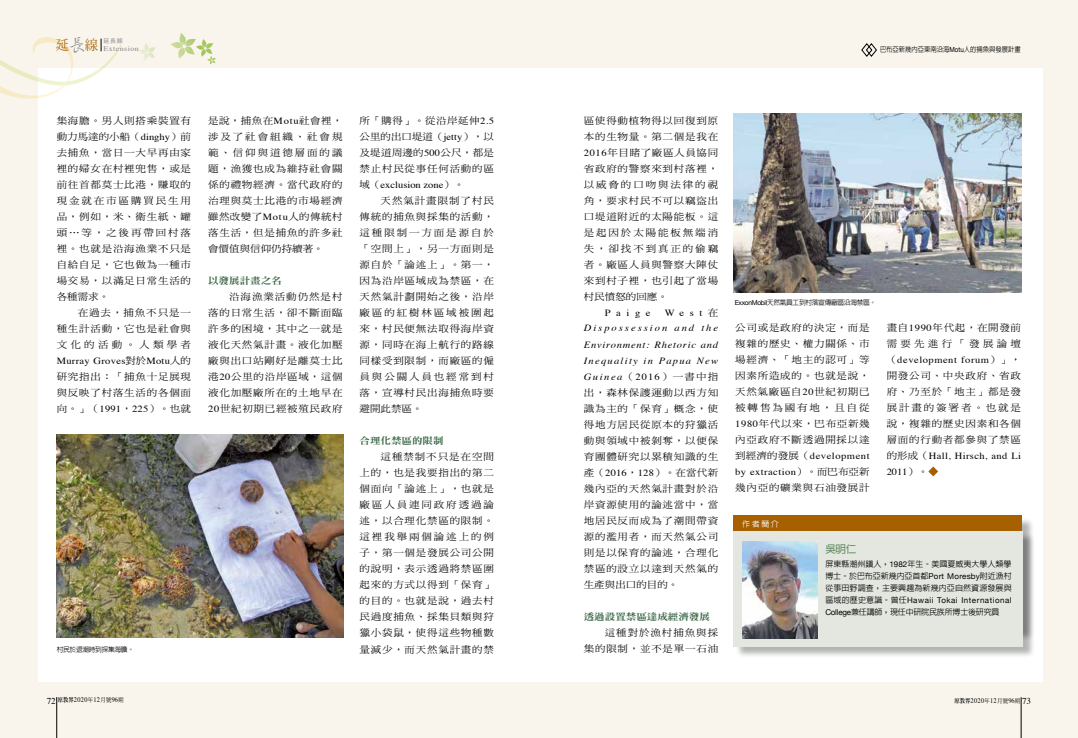
<style>
.page{position:relative;width:1078px;height:738px;background:#fff}
.page>*{position:absolute;margin:0;border:0;box-sizing:border-box;transform-origin:0 0}
.t1{font:700 10.5px "AR Hei B5";color:#698e6a}
.t2{font:9.4px/16px "DF Ming Std W5";letter-spacing:.07em;color:#000;text-align:justify;scale:1.11 1}
.t3{font:9.4px/16px "Times";letter-spacing:.04em;color:#000;scale:1.11 1}
.t4{font:italic 9.4px/15.9px "Times";letter-spacing:.12em;color:#000;text-align:justify;scale:1.11 1}
.t5{font:9.4px "DF Ming Std W9";color:#396545;scale:1.11 1}
.t6{font:9.4px/16px "DF Ming Std W5";letter-spacing:.31em;color:#000;scale:1.11 1}
.t7{font:9.4px "Times";color:#000;scale:1.11 1}
.t8{font:500 8px/12px "AR Hei B5";letter-spacing:-.01em;color:#000;text-align:justify}
.t9{font:8px "Helvetica Neue";letter-spacing:.06em;color:#000}
.t10{font:500 8px "AR Hei B5";color:#fff}
.t11{font:7.2px "Times";letter-spacing:.05em;color:#898989;scale:1.11 1}
.t12{font:7px "Times";letter-spacing:.05em;color:#000;scale:.9 1}
.t13{font:500 7px "AR Hei B5";color:#000;scale:.9 1}
.t14{font:500 6.8px "AR Hei B5";letter-spacing:-.05em;color:#000}
.t15{font:6px "Heisei Kaku Go Std W3";color:#898989}
.s1{font-family:"AR Xing Shu B5";font-weight:500;font-size:18.5px}
.s2{font-family:"Times"}
.s3{font-family:"DF Ming Std W5"}
.s4{font-family:"Helvetica Neue";font-weight:400}
.s5{font-style:normal}
.s6{font-family:"DF Ming Std W5";font-style:normal}
.s7{font-family:"AR Hei B5";font-weight:500}
.s8{font-size:9px}
.s9{font-family:"AR Ming B5";font-weight:800;font-size:6px}
.s10{font-family:"DF Ming Std W5";font-size:6px}
</style>
<div class="page">
<div style="left:0;top:0;width:1077px;height:737px;background:#f9f5ec"></div>
<div style="left:38px;top:68px;width:1004px;height:613px;background:#fff"></div>
<svg style="left:170px;top:33px;width:46px;height:32px"></svg>
<svg style="left:139px;top:43px;width:16px;height:18px"></svg>
<hr style="left:57px;top:696px;width:1px;height:41px;background:#000">
<hr style="left:1020px;top:696px;width:1px;height:41px;background:#000">
<svg style="left:0;top:37px;width:122px;height:62px"></svg>
<svg style="left:928px;top:466px;width:9px;height:10px"></svg>
<svg style="left:861px;top:43px;width:16px;height:14px"></svg>
<div style="left:733px;top:515px;width:288px;height:113px;background:#a76000"></div>
<div style="left:734px;top:532px;width:300px;height:126px;background:#000;opacity:.3"></div>
<div style="left:733px;top:530px;width:289px;height:115px;background:#e4e7e0"></div>
<img style="left:742px;top:541px;width:75px;height:96px">
<img style="left:57px;top:434px;width:286px;height:203px">
<img style="left:733px;top:113px;width:287px;height:179px">
<p class="t11" style="left:56px;top:42px;width:76px"><sup>延</sup><span class="s1">長</span><sup>線</sup> Extension</p>
<p class="t15" style="left:103px;top:37px;width:21px">延長線</p>
<p class="t2" style="left:57px;top:112px;width:123px">集海膽。男人則搭乘裝置有動力馬達的小船（<span class="s2">dinghy</span>）前去捕魚，當日一大早再由家裡的婦女在村裡兜售，或是前往首都莫士比港，賺取的現金就在市區購買民生用品，例如，米、衛生紙、罐頭⋯等，之後再帶回村落裡。也就是沿海漁業不只是自給自足，它也做為一種市場交易，以滿足日常生活的各種需求。</p>
<p class="t2" style="left:57px;top:304px;width:123px;text-indent:21px">在過去，捕魚不只是一種生計活動，它也是社會與文化的活動。人類學者</p>
<p class="t3" style="left:57px;top:352px;width:123px">Murray Groves<span class="s3">對於</span>Motu<span class="s3">人的</span></p>
<p class="t2" style="left:57px;top:368px;width:123px">研究指出：「捕魚十足展現與反映了村落生活的各個面向。」（<span class="s2">1991</span>，<span class="s2">225</span>）。也就</p>
<p class="t14" style="left:57px;top:645px;width:79px">村民於退潮時到採集海膽。</p>
<p class="t2" style="left:208px;top:112px;width:123px">是說，捕魚在<span class="s2">Motu</span>社會裡，涉及了社會組織、社會規範、信仰與道德層面的議題，漁獲也成為維持社會關係的禮物經濟。當代政府的治理與莫士比港的市場經濟雖然改變了<span class="s2">Motu</span>人的傳統村落生活，但是捕魚的許多社會價值與信仰仍持續著。</p>
<p class="t5" style="left:208px;top:275px;width:68px">以發展計畫之名</p>
<p class="t2" style="left:208px;top:288px;width:123px;text-indent:21px">沿海漁業活動仍然是村落的日常生活，卻不斷面臨許多的困境，其中之一就是液化天然氣計畫。液化加壓廠與出口站剛好是離莫士比港<span class="s2">20</span>公里的沿岸區域，這個液化加壓廠所在的土地早在<span class="s2">20</span>世紀初期已經被殖民政府</p>
<p class="t2" style="left:359px;top:112px;width:123px">所「購得」。從沿岸延伸<span class="s2">2.5</span>公里的出口堤道（<span class="s2">jetty</span>），以及堤道周邊的<span class="s2">500</span>公尺，都是禁止村民從事任何活動的區</p>
<p class="t7" style="left:359px;top:176px;width:96px"><span class="s3">域（</span>exclusion zone<span class="s3">）。</span></p>
<p class="t2" style="left:359px;top:192px;width:123px;text-indent:21px">天然氣計畫限制了村民傳統的捕魚與採集的活動，這種限制一方面是源自於「空間上」，另一方面則是源自於「論述上」。第一，因為沿岸區域成為禁區，在天然氣計劃開始之後，沿岸廠區的紅樹林區域被圍起來，村民便無法取得海岸資源，同時在海上航行的路線同樣受到限制，而廠區的僱員與公關人員也經常到村落，宣導村民出海捕魚時要避開此禁區。</p>
<p class="t5" style="left:359px;top:435px;width:77px">合理化禁區的限制</p>
<p class="t2" style="left:359px;top:448px;width:123px;text-indent:21px">這種禁制不只是在空間上的，也是我要指出的第二個面向「論述上」，也就是廠區人員連同政府透過論述，以合理化禁區的限制。這裡我舉兩個論述上的例子，第一個是發展公司公開的說明，表示透過將禁區圍起來的方式以得到「保育」的目的。也就是說，過去村民過度捕魚、採集貝類與狩獵小袋鼠，使得這些物種數量減少，而天然氣計畫的禁</p>
<p class="t13" style="left:879px;top:46px;width:158px">巴布亞新幾內亞東南沿海<span class="s4">Motu</span>人的捕魚與發展計畫</p>
<p class="t2" style="left:583px;top:112px;width:123px">區使得動植物得以回復到原本的生物量。第二個是我在<span class="s2">2016</span>年目睹了廠區人員協同省政府的警察來到村落裡，以威脅的口吻與法律的視角，要求村民不可以竊盜出口堤道附近的太陽能板。這是起因於太陽能板無端消失，卻找不到真正的偷竊者。廠區人員與警察大陣仗來到村子裡，也引起了當場村民憤怒的回應。</p>
<p class="t3" style="left:604px;top:303px;width:43px">Paige</p>
<p class="t4" style="left:583px;top:304px;width:123px;text-indent:81px"><span class="s5">West</span><span class="s6">在</span>Dispossession and the Environment: Rhetoric and Inequality in Papua New Guinea<span class="s6">（</span><span class="s5">2016</span><span class="s6">）一書中指</span></p>
<p class="t2" style="left:583px;top:384px;width:123px">出，森林保護運動以西方知識為主的「保育」概念，使得地方居民從原本的狩獵活動與領域中被剝奪，以便保育團體研究以累積知識的生產（<span class="s2">2016</span>，<span class="s2">128</span>）。在當代新幾內亞的天然氣計畫對於沿岸資源使用的論述當中，當地居民反而成為了潮間帶資源的濫用者，而天然氣公司則是以保育的論述，合理化禁區的設立以達到天然氣的生產與出口的目的。</p>
<p class="t5" style="left:583px;top:611px;width:115px">透過設置禁區達成經濟發展</p>
<p class="t2" style="left:583px;top:624px;width:123px;text-align:right">這種對於漁村捕魚與採<br>集的限制，並不是單一石油</p>
<p class="t14" style="left:734px;top:299px;width:143px"><span class="s4">ExxonMobil</span>天然氣員工到村落宣傳廠區沿海禁區。</p>
<p class="t2" style="left:735px;top:319px;width:123px">公司或是政府的決定，而是複雜的歷史、權力關係、市場經濟、「地主的認可」等因素所造成的。也就是說，天然氣廠區自<span class="s2">20</span>世紀初期已被轉售為國有地，且自從<span class="s2">1980</span>年代以來，巴布亞新幾內亞政府不斷透過開採以達</p>
<p class="t3" style="left:735px;top:446px;width:122px"><span class="s3">到經濟的發展（</span>development by extraction<span class="s3">）。而巴布亞新</span></p>
<p class="t2" style="left:735px;top:479px;width:123px">幾內亞的礦業與石油發展計</p>
<p class="t10" style="left:742px;top:519px;width:38px">作者簡介</p>
<p class="t6" style="left:886px;top:319px;width:123px">畫自<span class="s2">1990</span>年代起，在開發前需要先進行「發展論壇</p>
<p class="t3" style="left:886px;top:350px;width:122px"><span class="s3">（</span>development forum<span class="s3">）」，</span></p>
<p class="t2" style="left:886px;top:367px;width:123px">開發公司、中央政府、省政府、乃至於「地主」都是發展計畫的簽署者。也就是說，複雜的歷史因素和各個層面的行動者都參與了禁區</p>
<p class="t3" style="left:886px;top:446px;width:122px"><span class="s3">的形成（</span>Hall, Hirsch, and Li<br>2011<span class="s3">）。</span></p>
<p class="t1" style="left:825px;top:543px;width:32px">吳明仁</p>
<p class="t8" style="left:825px;top:557px;width:188px">屏東縣潮州鎮人，<span class="s4">1982</span>年生。美國夏威夷大學人類學博士。於巴布亞新幾內亞首都<span class="s4">Port Moresby</span>附近漁村從事田野調查，主要興趣為新幾內亞自然資源發展與</p>
<p class="t9" style="left:825px;top:593px;width:188px"><span class="s7">區域的歷史意識。曾任</span>Hawaii Tokai International</p>
<p class="t8" style="left:825px;top:605px;width:176px"><span class="s4">College</span>兼任講師，現任中研院民族所博士後研究員</p>
<p class="t12" style="left:47px;top:693px;width:87px"><span class="s8">72</span> <span class="s9">原教界</span>2020<span class="s10">年</span>12<span class="s10">月號</span>96<span class="s10">期</span></p>
<p class="t12" style="left:954px;top:693px;width:87px"><span class="s9">原教界</span>2020<span class="s10">年</span>12<span class="s10">月號</span>96<span class="s10">期</span> <span class="s8">73</span></p>
</div>
